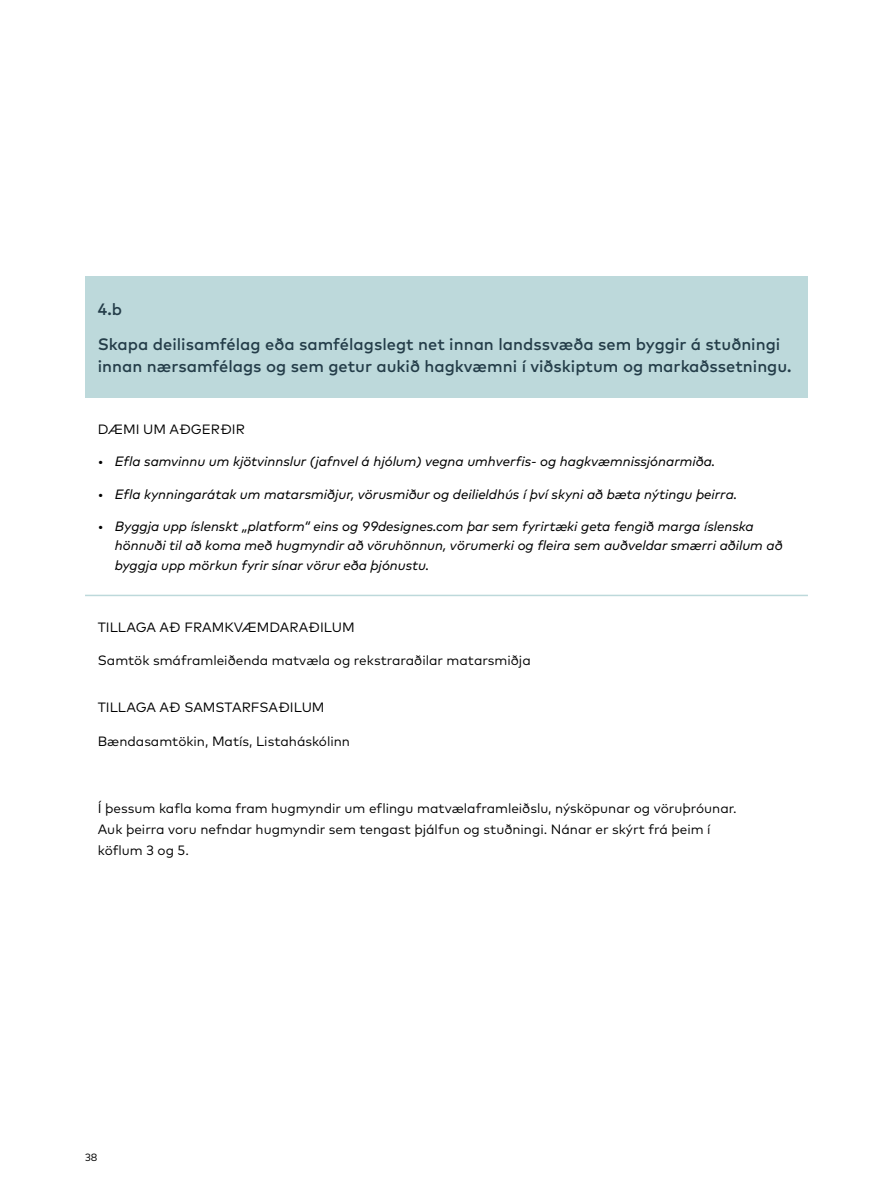
<style>
.page{position:relative;width:893px;height:1191px;background:#fff}
.page>*{position:absolute;margin:0;border:0;box-sizing:border-box;transform-origin:0 0}
.t1{font:500 16.5px/35.2px "Mark Pro";color:#243d49}
.t2{font:italic 13.5px/19.5px "Mark";color:#000}
.t3{font:13.5px/21px "Mark Pro";color:#000}
.t4{font:10.5px "Mark Pro";color:#000}
</style>
<div class="page">
<div style="left:85px;top:276px;width:723px;height:122px;background:#bdd9db"></div>
<hr style="left:85px;top:594px;width:723px;height:2px;background:#bdd9db">
<p class="t1" style="left:98px;top:290px;width:684px">4.b<br>Skapa deilisamfélag eða samfélagslegt net innan landssvæða sem byggir á stuðningi</p>
<p class="t1" style="left:98px;top:347px;width:695px">innan nærsamfélags og sem getur aukið hagkvæmni í viðskiptum og markaðssetningu.</p>
<p class="t3" style="left:98px;top:418px;width:149px">DÆMI UM AÐGERÐIR</p>
<p class="t2" style="left:98px;top:451px;width:619px">• Efla samvinnu um kjötvinnslur (jafnvel á hjólum) vegna umhverfis- og hagkvæmnissjónarmiða.</p>
<p class="t2" style="left:98px;top:484px;width:641px">• Efla kynningarátak um matarsmiðjur, vörusmiður og deilieldhús í því skyni að bæta nýtingu þeirra.</p>
<p class="t2" style="left:115px;top:516px;width:669px;text-indent:-17px">• Byggja upp íslenskt „platform“ eins og 99designes.com þar sem fyrirtæki geta fengið marga íslenska hönnuði til að koma með hugmyndir að vöruhönnun, vörumerki og fleira sem auðveldar smærri aðilum að byggja upp mörkun fyrir sínar vörur eða þjónustu.</p>
<p class="t3" style="left:98px;top:615px;width:258px">TILLAGA AÐ FRAMKVÆMDARAÐILUM</p>
<p class="t3" style="left:98px;top:649px;width:434px">Samtök smáframleiðenda matvæla og rekstraraðilar matarsmiðja</p>
<p class="t3" style="left:98px;top:695px;width:228px">TILLAGA AÐ SAMSTARFSAÐILUM</p>
<p class="t3" style="left:98px;top:729px;width:254px">Bændasamtökin, Matís, Listaháskólinn</p>
<p class="t3" style="left:98px;top:797px;width:640px">Í þessum kafla koma fram hugmyndir um eflingu matvælaframleiðslu, nýsköpunar og vöruþróunar.<br>Auk þeirra voru nefndar hugmyndir sem tengast þjálfun og stuðningi. Nánar er skýrt frá þeim í köflum 3 og 5.</p>
<p class="t4" style="left:85px;top:1149px;width:14px">38</p>
</div>
